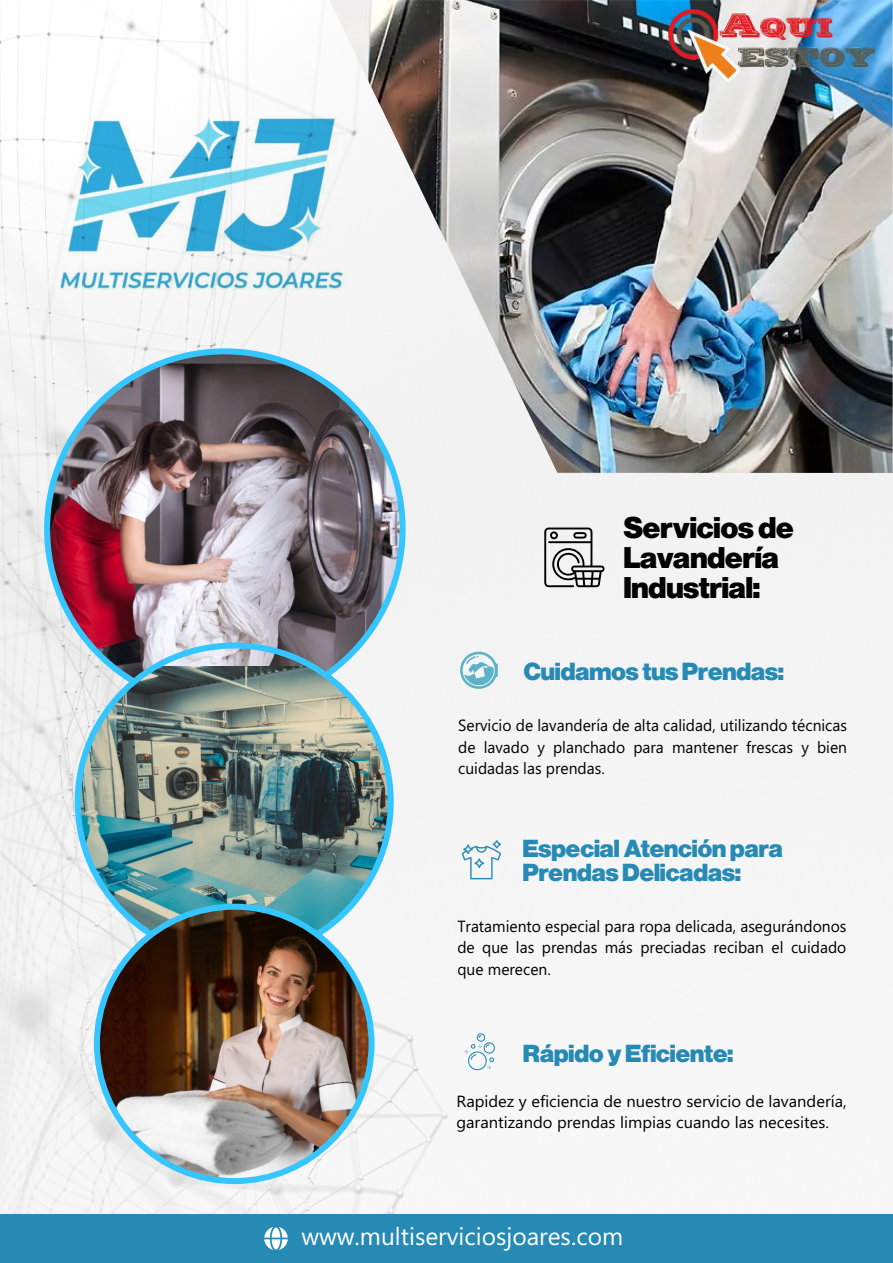
<style>
.page{position:relative;width:893px;height:1263px;background:#fff}
.page>*{position:absolute;margin:0;border:0;box-sizing:border-box;transform-origin:0 0}
.t1{font:31.35px/29.7px "Nimbus Sans Becker P Bla";color:#000}
.t2{font:25.8px/24.5px "Nimbus Sans Becker P Bla";color:#268ab5}
.t3{font:24.6px "Ebrima";color:#fff}
.t4{font:16.2px/21.5px "Ebrima";color:#000;text-align:justify}
</style>
<div class="page">
<img style="left:0;top:0;width:893px;height:1214px">
<img style="left:329px;top:0;width:564px;height:473px">
<div style="left:0;top:1214px;width:893px;height:49px;background:#268ab5"></div>
<img style="left:43px;top:108px;width:305px;height:188px">
<img style="left:47px;top:351px;width:356px;height:328px">
<img style="left:78px;top:666px;width:313px;height:292px">
<img style="left:97px;top:907px;width:275px;height:274px;border-radius:50%">
<div style="left:94px;top:904px;width:281px;height:280px;border:6px solid #36c6ff;border-radius:50%"></div>
<svg style="left:264px;top:1227px;width:24px;height:23px"></svg>
<svg style="left:544px;top:527px;width:61px;height:61px"></svg>
<svg style="left:464px;top:1033px;width:31px;height:38px"></svg>
<svg style="left:462px;top:840px;width:39px;height:39px"></svg>
<svg style="left:459px;top:651px;width:39px;height:38px"></svg>
<img style="left:668px;top:9px;width:207px;height:75px">
<h1 class="t1" style="left:624px;top:513px;width:171px">Servicios de<br>Lavandería<br>Industrial:</h1>
<h2 class="t2" style="left:524px;top:659px;width:261px">Cuidamos tus Prendas:</h2>
<p class="t4" style="left:458px;top:716px;width:390px">Servicio de lavandería de alta calidad, utilizando técnicas de lavado y planchado para mantener frescas y bien cuidadas las prendas.</p>
<h2 class="t2" style="left:523px;top:836px;width:261px">Especial Atención para<br>Prendas Delicadas:</h2>
<p class="t4" style="left:457px;top:917px;width:391px">Tratamiento especial para ropa delicada, asegurándonos de que las prendas más preciadas reciban el cuidado que merecen.</p>
<h2 class="t2" style="left:523px;top:1041px;width:211px">Rápido y Eficiente:</h2>
<p class="t4" style="left:456px;top:1092px;width:392px">Rapidez y eficiencia de nuestro servicio de lavandería, garantizando prendas limpias cuando las necesites.</p>
<h3 class="t3" style="left:301px;top:1227px;width:323px">www.multiserviciosjoares.com</h3>
</div>
